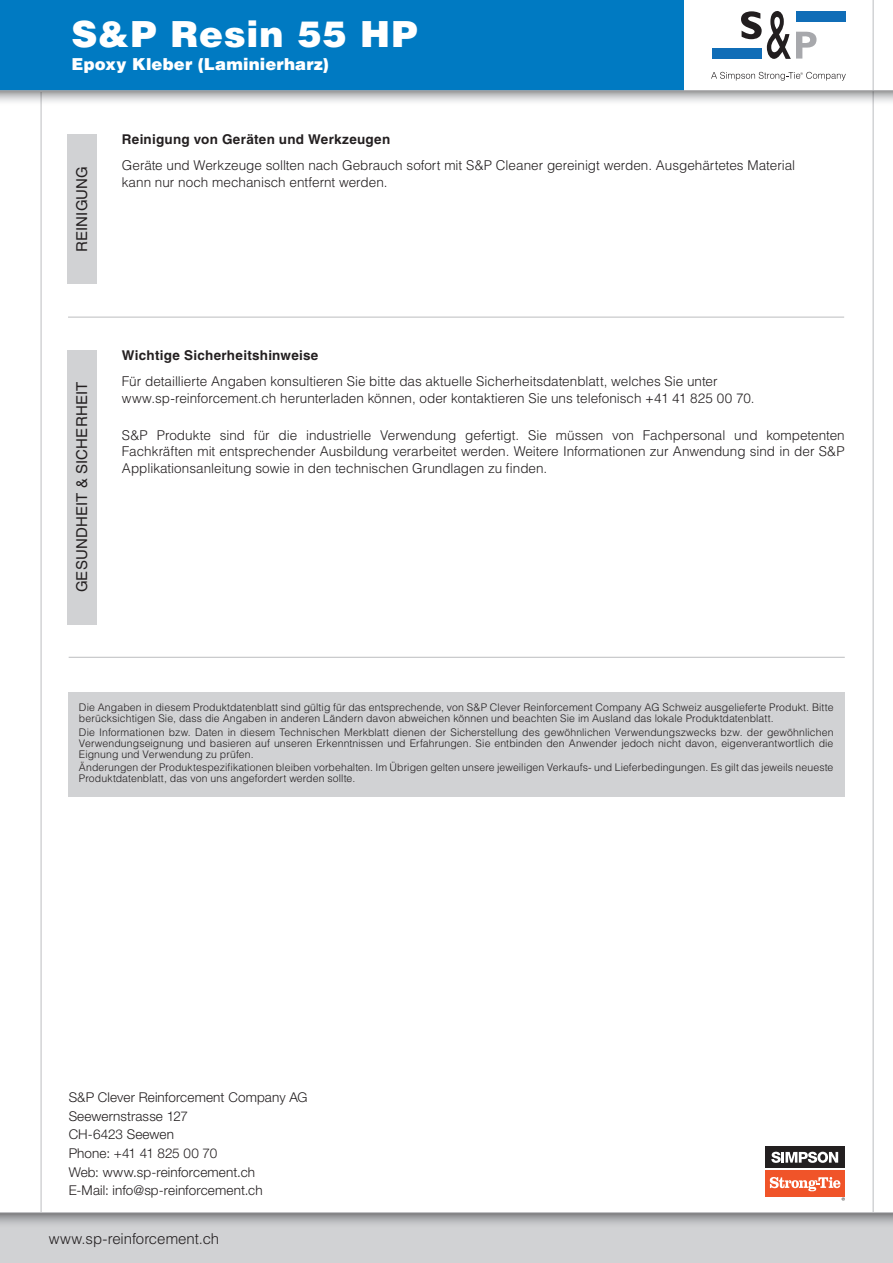
<style>
.page{position:relative;width:893px;height:1263px;background:#fff}
.page>*{position:absolute;margin:0;border:0;box-sizing:border-box;transform-origin:0 0}
.t1{font:900 36px "Helvetica LT Std";letter-spacing:.025em;color:#fff}
.t2{font:900 16.5px "Helvetica LT Std";letter-spacing:.01em;color:#fff}
.t3{font:15px "Helvetica LT Std";letter-spacing:.01em;color:#231f20}
.t4{font:300 15px "Helvetica LT Std";letter-spacing:-.005em;color:#231f20}
.t5{font:300 13.5px/16.5px "Helvetica LT Std";color:#231f20}
.t6{font:300 13.5px/18.6px "Helvetica Neue LT Std";letter-spacing:.01em;color:#231f20}
.t7{font:700 13.5px "Helvetica LT Std";letter-spacing:.02em;color:#231f20}
.t8{font:300 10.5px/11.1px "Helvetica LT Std";letter-spacing:.01em;color:#231f20}
</style>
<div class="page">
<hr style="left:873px;top:0;width:1px;height:1263px;background:#bcbdc0">
<hr style="left:41px;top:92px;width:1px;height:1171px;background:#bcbdc0">
<div style="left:0;top:1212px;width:893px;height:51px;background:#d1d2d4"></div>
<svg style="left:0;top:1213px;width:893px;height:11px"></svg>
<hr style="left:0;top:1212px;width:893px;height:1px;background:#bcbdc0">
<div style="left:0;top:0;width:683px;height:91px;background:#007ac2"></div>
<div style="left:712px;top:48px;width:50px;height:11px;background:#106db7"></div>
<div style="left:796px;top:11px;width:49px;height:11px;background:#106db7"></div>
<svg style="left:741px;top:11px;width:75px;height:48px"></svg>
<svg style="left:711px;top:72px;width:135px;height:9px"></svg>
<svg style="left:0;top:91px;width:893px;height:15px"></svg>
<hr style="left:0;top:90px;width:893px;height:1px;background:#bcbdc0">
<div style="left:67px;top:350px;width:30px;height:274px;background:#d1d2d4"></div>
<div style="left:67px;top:134px;width:30px;height:150px;background:#d1d2d4"></div>
<hr style="left:68px;top:317px;width:776px;height:1px;background:#bcbdc0">
<hr style="left:69px;top:657px;width:776px;height:1px;background:#bcbdc0">
<div style="left:68px;top:693px;width:777px;height:104px;background:#d1d2d4"></div>
<div style="left:765px;top:1170px;width:80px;height:26px;background:#f05429"></div>
<div style="left:765px;top:1147px;width:80px;height:21px;background:#231f20"></div>
<svg style="left:771px;top:1152px;width:67px;height:11px"></svg>
<svg style="left:770px;top:1177px;width:70px;height:14px"></svg>
<h1 class="t1" style="left:72px;top:11px;width:347px">S&amp;P Resin 55 HP</h1>
<h2 class="t2" style="left:72px;top:53px;width:259px">Epoxy Kleber (Laminierharz)</h2>
<h3 class="t3" style="left:73px;top:252px;width:88px;rotate:-90deg">REINIGUNG</h3>
<p class="t7" style="left:122px;top:131px;width:270px">Reinigung von Geräten und Werkzeugen</p>
<p class="t5" style="left:122px;top:157px;width:675px">Geräte und Werkzeuge sollten nach Gebrauch sofort mit S&amp;P Cleaner gereinigt werden. Ausgehärtetes Material kann nur noch mechanisch entfernt werden.</p>
<h3 class="t3" style="left:73px;top:592px;width:212px;rotate:-90deg">GESUNDHEIT &amp; SICHERHEIT</h3>
<p class="t7" style="left:122px;top:347px;width:198px">Wichtige Sicherheitshinweise</p>
<p class="t5" style="left:122px;top:373px;width:634px">Für detaillierte Angaben konsultieren Sie bitte das aktuelle Sicherheitsdatenblatt, welches Sie unter www.sp-reinforcement.ch herunterladen können, oder kontaktieren Sie uns telefonisch +41 41 825 00 70.</p>
<p class="t5" style="left:122px;top:427px;width:724px;text-align:justify">S&amp;P Produkte sind für die industrielle Verwendung gefertigt. Sie müssen von Fachpersonal und kompetenten Fachkräften mit entsprechender Ausbildung verarbeitet werden. Weitere Informationen zur Anwendung sind in der S&amp;P Applikationsanleitung sowie in den technischen Grundlagen zu finden.</p>
<p class="t8" style="left:79px;top:702px;width:756px">Die Angaben in diesem Produktdatenblatt sind gültig für das entsprechende, von S&amp;P Clever Reinforcement Company AG Schweiz ausgelieferte Produkt. Bitte berücksichtigen Sie, dass die Angaben in anderen Ländern davon abweichen können und beachten Sie im Ausland das lokale Produktdatenblatt.</p>
<p class="t8" style="left:79px;top:726px;width:756px;text-align:justify">Die Informationen bzw. Daten in diesem Technischen Merkblatt dienen der Sicherstellung des gewöhnlichen Verwendungszwecks bzw. der gewöhnlichen Verwendungseignung und basieren auf unseren Erkenntnissen und Erfahrungen. Sie entbinden den Anwender jedoch nicht davon, eigenverantwortlich die Eignung und Verwendung zu prüfen.</p>
<p class="t8" style="left:79px;top:762px;width:756px">Änderungen der Produktespezifikationen bleiben vorbehalten. Im Übrigen gelten unsere jeweiligen Verkaufs- und Lieferbedingungen. Es gilt das jeweils neueste<br>Produktdatenblatt, das von uns angefordert werden sollte.</p>
<p class="t6" style="left:69px;top:1088px;width:240px">S&amp;P Clever Reinforcement Company AG<br>Seewernstrasse 127<br>CH-6423 Seewen<br>Phone: +41 41 825 00 70<br>Web: www.sp-reinforcement.ch<br>E-Mail: info@sp-reinforcement.ch</p>
<h3 class="t4" style="left:49px;top:1230px;width:172px">www.sp-reinforcement.ch</h3>
</div>
